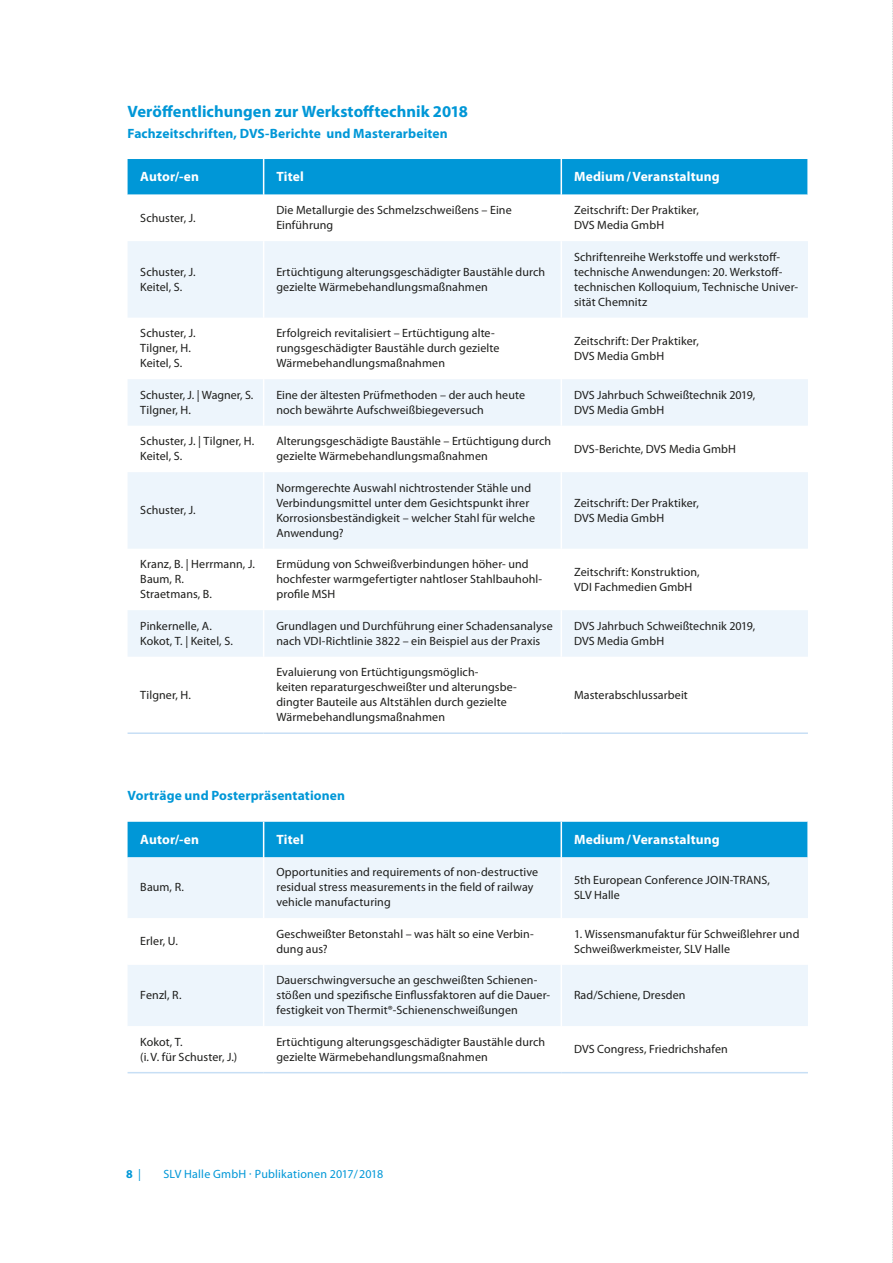
<style>
.page{position:relative;width:893px;height:1263px;background:#fff}
.page>*{position:absolute;margin:0;border:0;box-sizing:border-box;transform-origin:0 0}
.t1{font:700 16.5px "Myriad Pro";color:#0097d7}
.t2{font:700 13.5px "Myriad Pro";letter-spacing:.01em;color:#0097d7}
.t3{font:700 13.5px "Myriad Pro";letter-spacing:.01em;color:#fff}
.t4{font:12px/15px "Myriad Pro";letter-spacing:.005em;color:#1d1d1b}
.t5{font:12px "Myriad Pro";letter-spacing:.015em;color:#0097d7}
.t6{font:700 12px "Myriad Pro";color:#0097d7}
.s1{font-weight:400}
</style>
<div class="page">
<div style="left:128px;top:159px;width:679px;height:36px;background:#0097d7"></div>
<svg style="left:128px;top:241px;width:680px;height:416px;fill:#edf5fc"></svg>
<hr style="left:263px;top:159px;width:1px;height:36px;background:#fff">
<hr style="left:561px;top:159px;width:1px;height:36px;background:#fff">
<hr style="left:263px;top:241px;width:1px;height:77px;background:#fff">
<hr style="left:561px;top:241px;width:1px;height:77px;background:#fff">
<hr style="left:263px;top:318px;width:1px;height:61px;background:#fff">
<hr style="left:561px;top:318px;width:1px;height:61px;background:#fff">
<hr style="left:263px;top:379px;width:1px;height:47px;background:#fff">
<hr style="left:561px;top:379px;width:1px;height:47px;background:#fff">
<hr style="left:263px;top:426px;width:1px;height:46px;background:#fff">
<hr style="left:561px;top:426px;width:1px;height:46px;background:#fff">
<hr style="left:263px;top:472px;width:1px;height:77px;background:#fff">
<hr style="left:561px;top:472px;width:1px;height:77px;background:#fff">
<hr style="left:263px;top:549px;width:1px;height:61px;background:#fff">
<hr style="left:561px;top:549px;width:1px;height:61px;background:#fff">
<hr style="left:263px;top:610px;width:1px;height:47px;background:#fff">
<hr style="left:561px;top:610px;width:1px;height:47px;background:#fff">
<hr style="left:128px;top:732px;width:136px;height:2px;background:#c7dff5">
<hr style="left:264px;top:732px;width:297px;height:2px;background:#c7dff5">
<hr style="left:561px;top:732px;width:247px;height:2px;background:#c7dff5">
<div style="left:128px;top:822px;width:679px;height:35px;background:#0097d7"></div>
<div style="left:128px;top:857px;width:680px;height:61px;background:#edf5fc"></div>
<div style="left:128px;top:965px;width:680px;height:61px;background:#edf5fc"></div>
<hr style="left:263px;top:822px;width:1px;height:35px;background:#fff">
<hr style="left:561px;top:822px;width:1px;height:35px;background:#fff">
<hr style="left:263px;top:857px;width:1px;height:61px;background:#fff">
<hr style="left:561px;top:857px;width:1px;height:61px;background:#fff">
<hr style="left:263px;top:965px;width:1px;height:61px;background:#fff">
<hr style="left:561px;top:965px;width:1px;height:61px;background:#fff">
<hr style="left:128px;top:1072px;width:136px;height:1px;background:#c7dff5">
<hr style="left:264px;top:1072px;width:297px;height:1px;background:#c7dff5">
<hr style="left:561px;top:1072px;width:247px;height:1px;background:#c7dff5">
<svg style="left:892px;top:0;width:1px;height:1263px"></svg>
<h1 class="t1" style="left:128px;top:102px;width:342px">Veröffentlichungen zur Werkstofftechnik 2018</h1>
<p class="t2" style="left:128px;top:126px;width:322px">Fachzeitschriften, DVS-Berichte und Masterarbeiten</p>
<p class="t3" style="left:140px;top:169px;width:60px">Autor/-en</p>
<p class="t3" style="left:276px;top:169px;width:29px">Titel</p>
<p class="t3" style="left:574px;top:169px;width:147px">Medium/Veranstaltung</p>
<p class="t4" style="left:140px;top:210px;width:57px">Schuster, J.</p>
<p class="t4" style="left:276px;top:203px;width:237px">Die Metallurgie des Schmelzschweißens – Eine<br>Einführung</p>
<p class="t4" style="left:574px;top:203px;width:126px">Zeitschrift: Der Praktiker,<br>DVS Media GmbH</p>
<p class="t4" style="left:140px;top:264px;width:57px">Schuster, J.<br>Keitel, S.</p>
<p class="t4" style="left:276px;top:264px;width:270px">Ertüchtigung alterungsgeschädigter Baustähle durch gezielte Wärmebehandlungsmaßnahmen</p>
<p class="t4" style="left:574px;top:249px;width:226px">Schriftenreihe Werkstoffe und werkstoff&shy;technische Anwendungen: 20. Werkstoff&shy;technischen Kolloquium, Technische Univer&shy;sität Chemnitz</p>
<p class="t4" style="left:140px;top:326px;width:57px">Schuster, J.<br>Tilgner, H.<br>Keitel, S.</p>
<p class="t4" style="left:276px;top:326px;width:225px">Erfolgreich revitalisiert – Ertüchtigung alte&shy;rungsgeschädigter Baustähle durch gezielte<br>Wärmebehandlungsmaßnahmen</p>
<p class="t4" style="left:574px;top:333px;width:126px">Zeitschrift: Der Praktiker,<br>DVS Media GmbH</p>
<p class="t4" style="left:140px;top:387px;width:115px">Schuster, J. | Wagner, S.<br>Tilgner, H.</p>
<p class="t4" style="left:276px;top:387px;width:250px">Eine der ältesten Prüfmethoden – der auch heute noch bewährte Aufschweißbiegeversuch</p>
<p class="t4" style="left:574px;top:387px;width:183px">DVS Jahrbuch Schweißtechnik 2019,<br>DVS Media GmbH</p>
<p class="t4" style="left:140px;top:434px;width:116px">Schuster, J. | Tilgner, H.<br>Keitel, S.</p>
<p class="t4" style="left:276px;top:434px;width:276px">Alterungsgeschädigte Baustähle – Ertüchtigung durch gezielte Wärmebehandlungsmaßnahmen</p>
<p class="t4" style="left:574px;top:441px;width:163px">DVS-Berichte, DVS Media GmbH</p>
<p class="t4" style="left:140px;top:503px;width:57px">Schuster, J.</p>
<p class="t4" style="left:276px;top:480px;width:260px">Normgerechte Auswahl nichtrostender Stähle und Verbindungsmittel unter dem Gesichtspunkt ihrer Korrosionsbeständigkeit – welcher Stahl für welche Anwendung?</p>
<p class="t4" style="left:574px;top:495px;width:126px">Zeitschrift: Der Praktiker,<br>DVS Media GmbH</p>
<p class="t4" style="left:140px;top:557px;width:116px">Kranz, B. | Herrmann, J.<br>Baum, R.<br>Straetmans, B.</p>
<p class="t4" style="left:276px;top:557px;width:267px">Ermüdung von Schweißverbindungen höher- und hochfester warmgefertigter nahtloser Stahlbauhohl&shy;profile MSH</p>
<p class="t4" style="left:574px;top:564px;width:127px">Zeitschrift: Konstruktion,<br>VDI Fachmedien GmbH</p>
<p class="t4" style="left:140px;top:618px;width:94px">Pinkernelle, A.<br>Kokot, T. | Keitel, S.</p>
<p class="t4" style="left:276px;top:618px;width:278px">Grundlagen und Durchführung einer Schadensanalyse nach VDI-Richtlinie 3822 – ein Beispiel aus der Praxis</p>
<p class="t4" style="left:574px;top:618px;width:183px">DVS Jahrbuch Schweißtechnik 2019,<br>DVS Media GmbH</p>
<p class="t4" style="left:140px;top:687px;width:52px">Tilgner, H.</p>
<p class="t4" style="left:276px;top:665px;width:242px">Evaluierung von Ertüchtigungsmöglich-<br>keiten reparaturgeschweißter und alterungsbe&shy;dingter Bauteile aus Altstählen durch gezielte Wärmebehandlungsmaßnahmen</p>
<p class="t4" style="left:574px;top:687px;width:115px">Masterabschlussarbeit</p>
<p class="t2" style="left:128px;top:787px;width:219px">Vorträge und Posterpräsentationen</p>
<p class="t3" style="left:140px;top:832px;width:60px">Autor/-en</p>
<p class="t3" style="left:276px;top:832px;width:29px">Titel</p>
<p class="t3" style="left:574px;top:832px;width:147px">Medium/Veranstaltung</p>
<p class="t4" style="left:140px;top:880px;width:45px">Baum, R.</p>
<p class="t4" style="left:276px;top:865px;width:263px">Opportunities and requirements of non-destructive residual stress measurements in the field of railway vehicle manufacturing</p>
<p class="t4" style="left:574px;top:872px;width:197px">5th European Conference JOIN-TRANS,<br>SLV Halle</p>
<p class="t4" style="left:140px;top:934px;width:39px">Erler, U.</p>
<p class="t4" style="left:276px;top:926px;width:259px">Geschweißter Betonstahl – was hält so eine Verbin&shy;dung aus?</p>
<p class="t4" style="left:574px;top:926px;width:227px">1. Wissensmanufaktur für Schweißlehrer und<br>Schweißwerkmeister, SLV Halle</p>
<p class="t4" style="left:140px;top:988px;width:43px">Fenzl, R.</p>
<p class="t4" style="left:276px;top:973px;width:275px">Dauerschwingversuche an geschweißten Schienen&shy;stößen und spezifische Einflussfaktoren auf die Dauer&shy;festigkeit von Thermit®-Schienenschweißungen</p>
<p class="t4" style="left:574px;top:988px;width:113px">Rad/Schiene, Dresden</p>
<p class="t4" style="left:140px;top:1034px;width:99px">Kokot, T.<br>(i.V. für Schuster, J.)</p>
<p class="t4" style="left:276px;top:1034px;width:270px">Ertüchtigung alterungsgeschädigter Baustähle durch gezielte Wärmebehandlungsmaßnahmen</p>
<p class="t4" style="left:574px;top:1042px;width:155px">DVS Congress, Friedrichshafen</p>
<p class="t6" style="left:126px;top:1167px;width:16px">8 <span class="s1">|</span></p>
<p class="t5" style="left:164px;top:1167px;width:221px">SLV Halle GmbH · Publikationen 2017/2018</p>
</div>
